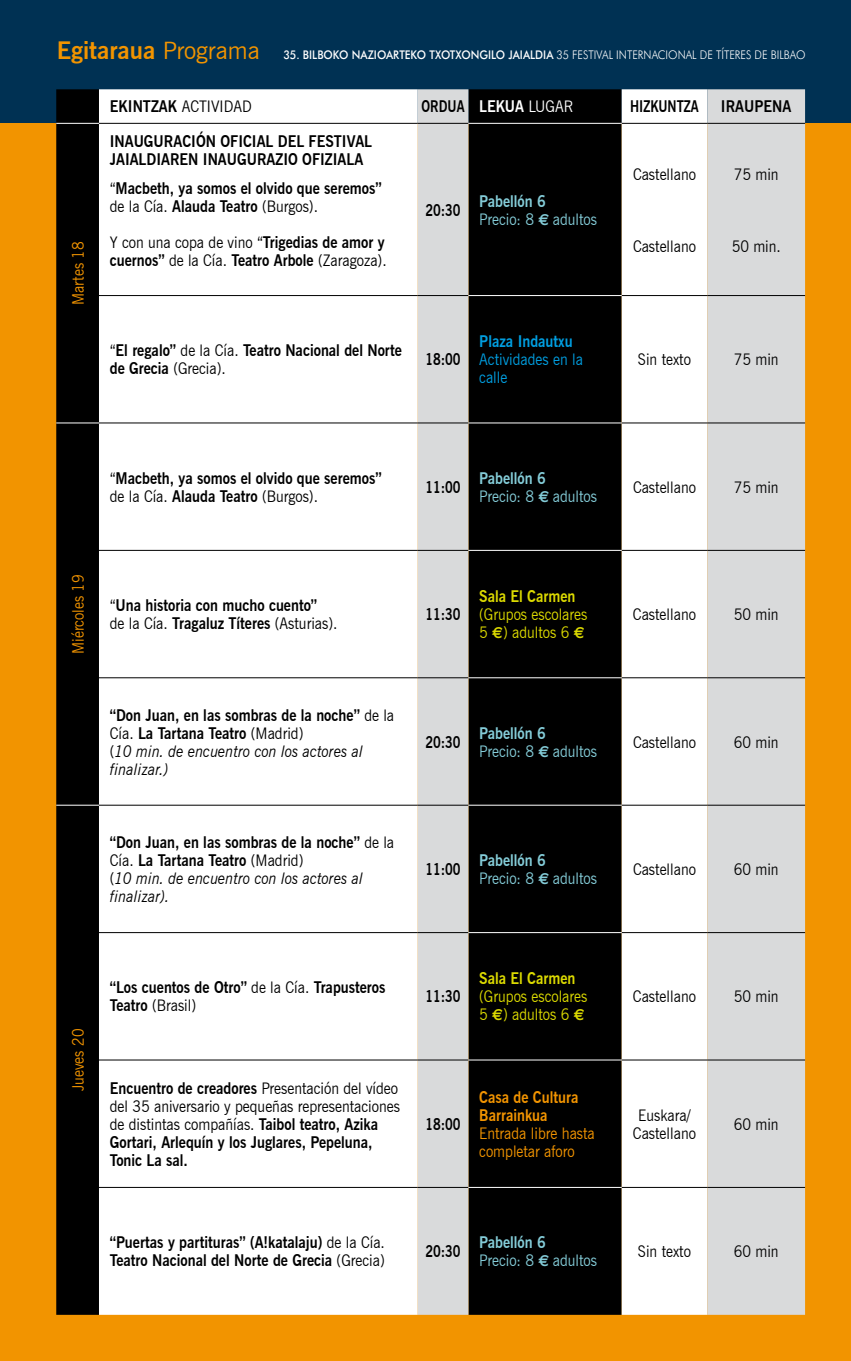
<style>
.page{position:relative;width:851px;height:1361px;background:#fff}
.page>*{position:absolute;margin:0;border:0;box-sizing:border-box;transform-origin:0 0}
.t1{font:700 16px/18px "News Gothic BT";color:#000;scale:.9 1}
.t2{font:16px/18px "News Gothic BT";color:#000;scale:.9 1}
.t3{font:16px/18px "News Gothic BT";color:#84ccd8;scale:.9 1}
.t4{font:700 16px "News Gothic BT";color:#000;scale:.8 1}
.t5{font:16px/18px "News Gothic BT";color:#f29400;scale:.9 1}
.t6{font:16px/18px "News Gothic BT";color:#dcda00;scale:.9 1}
.t7{font:700 16px "News Gothic BT";color:#dcda00;scale:.9 1}
.t8{font:700 16px/18px "News Gothic BT";color:#f29400;scale:.9 1}
.t9{font:16px/18px "News Gothic BT";color:#009ee0;scale:.9 1}
.t10{font:700 16px "News Gothic BT";color:#009ee0;scale:.9 1}
.t11{font:500 12px "Futura BT";color:#fff;scale:.9 1}
.s1{font-family:"News Gothic BT";font-weight:700;font-size:24px;color:#f29400}
.s2{font-family:"News Gothic BT";font-weight:400;font-size:24px;color:#f29400}
.s3{font-weight:300}
.s4{font-weight:700}
.s5{color:#fff}
.s6{font-weight:400;color:#fff}
.s7{font-weight:400}
.s8{font-family:"Euro Sans";font-weight:700}
.s9{font-weight:400;font-style:italic}
</style>
<div class="page">
<div style="left:0;top:0;width:850px;height:1361px;background:#003153"></div>
<hr style="left:850px;top:0;width:1px;height:1361px;background:#fff9f0">
<div style="left:0;top:124px;width:850px;height:1237px;background:#f29400"></div>
<div style="left:56px;top:89px;width:43px;height:1225px;background:#000"></div>
<div style="left:99px;top:89px;width:318px;height:1225px;background:#fff"></div>
<svg style="left:417px;top:89px;width:388px;height:1225px;background:#8c8c8c"></svg>
<hr style="left:99px;top:123px;width:318px;height:1px;background:#000">
<hr style="left:417px;top:123px;width:51px;height:1px;background:#000">
<hr style="left:621px;top:123px;width:86px;height:1px;background:#000">
<hr style="left:707px;top:123px;width:98px;height:1px;background:#000">
<hr style="left:99px;top:295px;width:318px;height:1px;background:#000">
<hr style="left:417px;top:295px;width:51px;height:1px;background:#000">
<hr style="left:621px;top:295px;width:86px;height:1px;background:#000">
<hr style="left:707px;top:295px;width:98px;height:1px;background:#000">
<hr style="left:99px;top:804px;width:318px;height:1px;background:#000">
<hr style="left:417px;top:804px;width:51px;height:1px;background:#000">
<hr style="left:621px;top:804px;width:86px;height:1px;background:#000">
<hr style="left:707px;top:804px;width:98px;height:1px;background:#000">
<hr style="left:99px;top:1059px;width:318px;height:1px;background:#000">
<hr style="left:417px;top:1059px;width:51px;height:1px;background:#000">
<hr style="left:621px;top:1059px;width:86px;height:1px;background:#000">
<hr style="left:707px;top:1059px;width:98px;height:1px;background:#000">
<hr style="left:99px;top:422px;width:318px;height:1px;background:#000">
<hr style="left:417px;top:422px;width:51px;height:1px;background:#000">
<hr style="left:621px;top:422px;width:86px;height:1px;background:#000">
<hr style="left:707px;top:422px;width:98px;height:1px;background:#000">
<hr style="left:99px;top:550px;width:318px;height:1px;background:#000">
<hr style="left:417px;top:550px;width:51px;height:1px;background:#000">
<hr style="left:621px;top:550px;width:86px;height:1px;background:#000">
<hr style="left:707px;top:550px;width:98px;height:1px;background:#000">
<hr style="left:99px;top:677px;width:318px;height:1px;background:#000">
<hr style="left:417px;top:677px;width:51px;height:1px;background:#000">
<hr style="left:621px;top:677px;width:86px;height:1px;background:#000">
<hr style="left:707px;top:677px;width:98px;height:1px;background:#000">
<hr style="left:99px;top:932px;width:318px;height:1px;background:#000">
<hr style="left:417px;top:932px;width:51px;height:1px;background:#000">
<hr style="left:621px;top:932px;width:86px;height:1px;background:#000">
<hr style="left:707px;top:932px;width:98px;height:1px;background:#000">
<hr style="left:99px;top:1187px;width:318px;height:1px;background:#000">
<hr style="left:417px;top:1187px;width:51px;height:1px;background:#000">
<hr style="left:621px;top:1187px;width:86px;height:1px;background:#000">
<hr style="left:707px;top:1187px;width:98px;height:1px;background:#000">
<hr style="left:56px;top:123px;width:43px;height:1px;background:#fff">
<hr style="left:56px;top:422px;width:43px;height:1px;background:#fff">
<hr style="left:56px;top:804px;width:43px;height:1px;background:#fff">
<hr style="left:468px;top:123px;width:153px;height:1px;background:#fff">
<hr style="left:468px;top:295px;width:153px;height:1px;background:#fff">
<hr style="left:468px;top:422px;width:153px;height:1px;background:#fff">
<hr style="left:468px;top:550px;width:153px;height:1px;background:#fff">
<hr style="left:468px;top:677px;width:153px;height:1px;background:#fff">
<hr style="left:468px;top:804px;width:153px;height:1px;background:#fff">
<hr style="left:468px;top:932px;width:153px;height:1px;background:#fff">
<hr style="left:468px;top:1059px;width:153px;height:1px;background:#fff">
<hr style="left:468px;top:1187px;width:153px;height:1px;background:#fff">
<p class="t11" style="left:57px;top:48px;width:833px"><span class="s1">Egitaraua</span> <span class="s2">Programa</span> 35. BILBOKO NAZIOARTEKO TXOTXONGILO JAIALDIA <span class="s3">35 FESTIVAL INTERNACIONAL DE TÍTERES DE BILBAO</span></p>
<p class="t2" style="left:110px;top:97px;width:159px"><span class="s4">EKINTZAK</span> ACTIVIDAD</p>
<p class="t4" style="left:421px;top:97px;width:191px">ORDUA <span class="s5">LEKUA</span> <span class="s6">LUGAR</span></p>
<p class="t4" style="left:630px;top:97px;width:87px">HIZKUNTZA</p>
<p class="t1" style="left:720px;top:97px;width:80px">IRAUPENA</p>
<p class="t5" style="left:69px;top:305px;width:72px;rotate:-90deg">Martes 18</p>
<p class="t1" style="left:110px;top:132px;width:293px">INAUGURACIÓN OFICIAL DEL FESTIVAL<br>JAIALDIAREN INAUGURAZIO OFIZIALA</p>
<p class="t1" style="left:110px;top:179px;width:303px"><span class="s7">“</span>Macbeth, ya somos el olvido que seremos” <span class="s7">de la Cía.</span> Alauda Teatro <span class="s7">(Burgos).</span></p>
<p class="t2" style="left:110px;top:233px;width:309px">Y con una copa de vino “<span class="s4">Trigedias de amor y cuernos”</span> de la Cía. <span class="s4">Teatro Arbole</span> (Zaragoza).</p>
<p class="t4" style="left:425px;top:200px;width:46px">20:30</p>
<p class="t3" style="left:479px;top:192px;width:132px"><span class="s4">Pabellón 6<br></span>Precio: 8 <span class="s8">€</span> adultos</p>
<p class="t2" style="left:633px;top:165px;width:71px">Castellano</p>
<p class="t2" style="left:633px;top:237px;width:71px">Castellano</p>
<p class="t2" style="left:733px;top:165px;width:51px">75 min</p>
<p class="t2" style="left:731px;top:237px;width:56px">50 min.</p>
<p class="t1" style="left:110px;top:341px;width:326px"><span class="s7">“</span>El regalo” <span class="s7">de la Cía.</span> Teatro Nacional del Norte de Grecia <span class="s7">(Grecia).</span></p>
<p class="t4" style="left:425px;top:350px;width:46px">18:00</p>
<p class="t10" style="left:479px;top:332px;width:105px">Plaza Indautxu</p>
<p class="t9" style="left:479px;top:350px;width:117px">Actividades en la calle</p>
<p class="t2" style="left:638px;top:350px;width:60px">Sin texto</p>
<p class="t2" style="left:733px;top:350px;width:51px">75 min</p>
<p class="t1" style="left:110px;top:469px;width:303px"><span class="s7">“</span>Macbeth, ya somos el olvido que seremos” <span class="s7">de la Cía.</span> Alauda Teatro <span class="s7">(Burgos).</span></p>
<p class="t4" style="left:425px;top:477px;width:46px">11:00</p>
<p class="t3" style="left:479px;top:469px;width:132px"><span class="s4">Pabellón 6<br></span>Precio: 8 <span class="s8">€</span> adultos</p>
<p class="t2" style="left:633px;top:478px;width:71px">Castellano</p>
<p class="t2" style="left:733px;top:478px;width:51px">75 min</p>
<p class="t5" style="left:69px;top:654px;width:90px;rotate:-90deg">Miércoles 19</p>
<p class="t1" style="left:110px;top:596px;width:254px"><span class="s7">“</span>Una historia con mucho cuento”<br><span class="s7">de la Cía.</span> Tragaluz Títeres <span class="s7">(Asturias).</span></p>
<p class="t4" style="left:425px;top:605px;width:46px">11:30</p>
<p class="t7" style="left:479px;top:587px;width:108px">Sala El Carmen</p>
<p class="t6" style="left:479px;top:605px;width:122px">(Grupos escolares<br>5 <span class="s8">€</span>) adultos 6 <span class="s8">€</span></p>
<p class="t2" style="left:633px;top:605px;width:71px">Castellano</p>
<p class="t2" style="left:733px;top:605px;width:51px">50 min</p>
<p class="t1" style="left:110px;top:706px;width:317px">“Don Juan, en las sombras de la noche” <span class="s7">de la<br>Cía.</span> La Tartana Teatro <span class="s7">(Madrid)<br>(</span><span class="s9">10 min. de encuentro con los actores al finalizar.)</span></p>
<p class="t1" style="left:110px;top:833px;width:317px">“Don Juan, en las sombras de la noche” <span class="s7">de la<br>Cía.</span> La Tartana Teatro <span class="s7">(Madrid)<br>(</span><span class="s9">10 min. de encuentro con los actores al finalizar).</span></p>
<p class="t4" style="left:425px;top:732px;width:46px">20:30</p>
<p class="t3" style="left:479px;top:724px;width:132px"><span class="s4">Pabellón 6<br></span>Precio: 8 <span class="s8">€</span> adultos</p>
<p class="t2" style="left:633px;top:733px;width:71px">Castellano</p>
<p class="t2" style="left:733px;top:733px;width:51px">60 min</p>
<p class="t4" style="left:425px;top:859px;width:46px">11:00</p>
<p class="t3" style="left:479px;top:851px;width:132px"><span class="s4">Pabellón 6<br></span>Precio: 8 <span class="s8">€</span> adultos</p>
<p class="t2" style="left:633px;top:860px;width:71px">Castellano</p>
<p class="t2" style="left:733px;top:860px;width:51px">60 min</p>
<p class="t5" style="left:69px;top:1091px;width:71px;rotate:-90deg">Jueves 20</p>
<p class="t1" style="left:110px;top:978px;width:308px">“Los cuentos de Otro” <span class="s7">de la Cía.</span> Trapusteros<br>Teatro <span class="s7">(Brasil)</span></p>
<p class="t4" style="left:425px;top:987px;width:46px">11:30</p>
<p class="t7" style="left:479px;top:969px;width:108px">Sala El Carmen</p>
<p class="t6" style="left:479px;top:987px;width:122px">(Grupos escolares<br>5 <span class="s8">€</span>) adultos 6 <span class="s8">€</span></p>
<p class="t2" style="left:633px;top:987px;width:71px">Castellano</p>
<p class="t2" style="left:733px;top:987px;width:51px">50 min</p>
<p class="t1" style="left:110px;top:1079px;width:324px">Encuentro de creadores <span class="s7">Presentación del vídeo del 35 aniversario y pequeñas representaciones de distintas compañías.</span> Taibol teatro, Azika Gortari, Arlequín y los Juglares, Pepeluna, Tonic La sal.</p>
<p class="t4" style="left:425px;top:1114px;width:46px">18:00</p>
<p class="t8" style="left:479px;top:1088px;width:112px">Casa de Cultura<br>Barrainkua</p>
<p class="t5" style="left:479px;top:1124px;width:130px">Entrada libre hasta completar aforo</p>
<p class="t2" style="left:633px;top:1106px;width:71px;text-align:center">Euskara/<br>Castellano</p>
<p class="t2" style="left:733px;top:1115px;width:51px">60 min</p>
<p class="t1" style="left:110px;top:1233px;width:307px">“Puertas y partituras” (A!katalaju) <span class="s7">de la Cía.<br></span>Teatro Nacional del Norte de Grecia <span class="s7">(Grecia)</span></p>
<p class="t4" style="left:425px;top:1241px;width:46px">20:30</p>
<p class="t3" style="left:479px;top:1233px;width:132px"><span class="s4">Pabellón 6<br></span>Precio: 8 <span class="s8">€</span> adultos</p>
<p class="t2" style="left:638px;top:1242px;width:60px">Sin texto</p>
<p class="t2" style="left:733px;top:1242px;width:51px">60 min</p>
</div>
